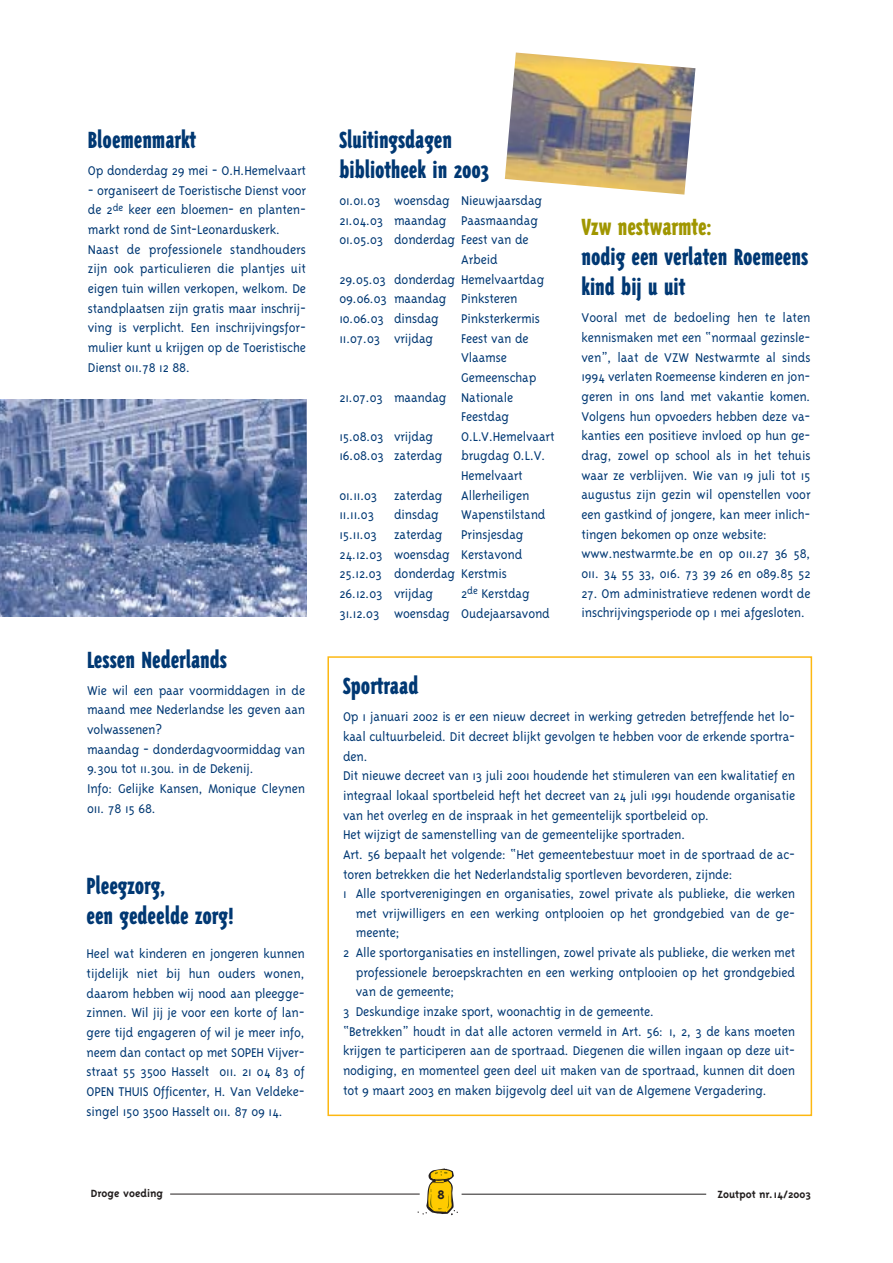
<style>
.page{position:relative;width:893px;height:1263px;background:#fff}
.page>*{position:absolute;margin:0;border:0;box-sizing:border-box;transform-origin:0 0}
.t1{font:900 27px/30px "Triplex Cond";color:#003873}
.t2{font:900 27px "Triplex Cond";color:#a09600}
.t3{font:14.55px/19.6px "Triplex Light E";letter-spacing:-.01em;color:#003873}
.t4{font:14.25px "Triplex Bold E";color:#231f1f}
.t5{font:12px "Triplex Bold E";color:#231f1f}
</style>
<div class="page">
<img style="left:505px;top:53px;width:190px;height:142px">
<div style="left:327px;top:656px;width:485px;height:460px;border:2px solid #fdb812"></div>
<svg style="left:417px;top:1168px;width:41px;height:47px"></svg>
<hr style="left:170px;top:1194px;width:249px;height:1px;background:#231f1f">
<hr style="left:461px;top:1194px;width:245px;height:1px;background:#231f1f">
<img style="left:0;top:400px;width:306px;height:217px">
<h1 class="t1" style="left:88px;top:125px;width:110px">Bloemenmarkt</h1>
<p class="t3" style="left:88px;top:162px;width:220px">Op donderdag 29 mei - O.H.Hemelvaart</p>
<p class="t3" style="left:88px;top:181px;width:220px">- organiseert de Toeristische Dienst voor de 2<sup>de</sup> keer een bloemen- en planten&shy;markt rond de Sint-Leonarduskerk.<br>Naast de professionele standhouders zijn ook particulieren die plantjes uit eigen tuin willen verkopen, welkom. De standplaatsen zijn gratis maar inschrij&shy;ving is verplicht. Een inschrijvingsfor&shy;mulier kunt u krijgen op de Toeristische Dienst 011.78 12 88.</p>
<h1 class="t1" style="left:87px;top:645px;width:142px">Lessen Nederlands</h1>
<p class="t3" style="left:87px;top:682px;width:220px">Wie wil een paar voormiddagen in de maand mee Nederlandse les geven aan volwassenen?<br>maandag - donderdagvoormiddag van<br>9.30u tot 11.30u. in de Dekenij.<br>Info: Gelijke Kansen, Monique Cleynen<br>011. 78 15 68.</p>
<h1 class="t1" style="left:87px;top:871px;width:149px">Pleegzorg,<br>een gedeelde zorg!</h1>
<p class="t3" style="left:87px;top:945px;width:220px;text-align:justify">Heel wat kinderen en jongeren kunnen tijdelijk niet bij hun ouders wonen, daarom hebben wij nood aan pleegge&shy;zinnen. Wil jij je voor een korte of lan&shy;gere tijd engageren of wil je meer info, neem dan contact op met SOPEH Vijver&shy;straat 55 3500 Hasselt 011. 21 04 83 of OPEN THUIS Officenter, H. Van Veldeke&shy;singel 150 3500 Hasselt 011. 87 09 14.</p>
<h1 class="t1" style="left:339px;top:125px;width:151px">Sluitingsdagen bibliotheek in 2003</h1>
<p class="t3" style="left:339px;top:192px;width:204px">01.01.03 woensdag Nieuwjaarsdag</p>
<p class="t3" style="left:339px;top:211px;width:200px">21.04.03 maandag Paasmaandag</p>
<p class="t3" style="left:339px;top:231px;width:191px">01.05.03 donderdag Feest van de</p>
<p class="t3" style="left:461px;top:251px;width:38px">Arbeid</p>
<p class="t3" style="left:339px;top:270px;width:206px">29.05.03 donderdag Hemelvaartdag</p>
<p class="t3" style="left:339px;top:290px;width:180px">09.06.03 maandag Pinksteren</p>
<p class="t3" style="left:339px;top:310px;width:101px">10.06.03 dinsdag</p>
<p class="t3" style="left:461px;top:310px;width:80px">Pinksterkermis</p>
<p class="t3" style="left:339px;top:329px;width:95px">11.07.03 vrijdag</p>
<p class="t3" style="left:461px;top:329px;width:69px">Feest van de</p>
<p class="t3" style="left:461px;top:349px;width:47px">Vlaamse</p>
<p class="t3" style="left:461px;top:369px;width:77px">Gemeenschap</p>
<p class="t3" style="left:339px;top:388px;width:175px">21.07.03 maandag Nationale</p>
<p class="t3" style="left:461px;top:408px;width:50px">Feestdag</p>
<p class="t3" style="left:339px;top:428px;width:95px">15.08.03 vrijdag</p>
<p class="t3" style="left:461px;top:428px;width:95px">O.L.V.Hemelvaart</p>
<p class="t3" style="left:339px;top:447px;width:105px">16.08.03 zaterdag</p>
<p class="t3" style="left:461px;top:447px;width:86px">brugdag O.L.V.<br>Hemelvaart</p>
<p class="t3" style="left:339px;top:487px;width:105px">01.11.03 zaterdag</p>
<p class="t3" style="left:461px;top:487px;width:70px">Allerheiligen</p>
<p class="t3" style="left:339px;top:506px;width:36px">11.11.03</p>
<p class="t3" style="left:394px;top:506px;width:46px">dinsdag</p>
<p class="t3" style="left:461px;top:506px;width:86px">Wapenstilstand</p>
<p class="t3" style="left:339px;top:526px;width:105px">15.11.03 zaterdag</p>
<p class="t3" style="left:339px;top:526px;width:186px;text-indent:122px">Prinsjesdag<br>24.12.03 woensdag Kerstavond<br>25.12.03 donderdag Kerstmis<br>26.12.03 vrijdag</p>
<p class="t3" style="left:339px;top:585px;width:212px;text-indent:122px">2<sup>de</sup> Kerstdag<br>31.12.03 woensdag Oudejaarsavond</p>
<h1 class="t2" style="left:581px;top:217px;width:132px">Vzw nestwarmte:</h1>
<h1 class="t1" style="left:581px;top:243px;width:228px">nodig een verlaten Roemeens kind bij u uit</h1>
<p class="t3" style="left:581px;top:309px;width:231px">Vooral met de bedoeling hen te laten kennismaken met een “normaal gezinsle&shy;ven”, laat de VZW Nestwarmte al sinds 1994 verlaten Roemeense kinderen en jon&shy;geren in ons land met vakantie komen.<br>Volgens hun opvoeders hebben deze va&shy;kanties een positieve invloed op hun ge&shy;drag, zowel op school als in het tehuis waar ze verblijven. Wie van 19 juli tot 15 augustus zijn gezin wil openstellen voor een gastkind of jongere, kan meer inlich&shy;tingen bekomen op onze website: www.nestwarmte.be en op 011.27 36 58, 011. 34 55 33, 016. 73 39 26 en 089.85 52</p>
<p class="t3" style="left:581px;top:584px;width:231px">27. Om administratieve redenen wordt de inschrijvingsperiode op 1 mei afgesloten.</p>
<h1 class="t1" style="left:343px;top:672px;width:77px">Sportraad</h1>
<p class="t3" style="left:343px;top:708px;width:453px">Op 1 januari 2002 is er een nieuw decreet in werking getreden betreffende het lo-</p>
<p class="t3" style="left:343px;top:728px;width:453px">kaal cultuurbeleid. Dit decreet blijkt gevolgen te hebben voor de erkende sportra-</p>
<p class="t3" style="left:343px;top:747px;width:26px">den.</p>
<p class="t3" style="left:343px;top:767px;width:453px">Dit nieuwe decreet van 13 juli 2001 houdende het stimuleren van een kwalitatief en</p>
<p class="t3" style="left:343px;top:787px;width:453px">integraal lokaal sportbeleid heft het decreet van 24 juli 1991 houdende organisatie</p>
<p class="t3" style="left:343px;top:806px;width:368px">van het overleg en de inspraak in het gemeentelijk sportbeleid op.</p>
<p class="t3" style="left:343px;top:826px;width:344px">Het wijzigt de samenstelling van de gemeentelijke sportraden.</p>
<p class="t3" style="left:343px;top:846px;width:453px">Art. 56 bepaalt het volgende: “Het gemeentebestuur moet in de sportraad de ac-</p>
<p class="t3" style="left:343px;top:865px;width:391px">toren betrekken die het Nederlandstalig sportleven bevorderen, zijnde:</p>
<p class="t3" style="left:343px;top:885px;width:453px">1 Alle sportverenigingen en organisaties, zowel private als publieke, die werken</p>
<p class="t3" style="left:356px;top:905px;width:441px">met vrijwilligers en een werking ontplooien op het grondgebied van de ge-</p>
<p class="t3" style="left:356px;top:924px;width:46px">meente;</p>
<p class="t3" style="left:343px;top:944px;width:453px">2 Alle sportorganisaties en instellingen, zowel private als publieke, die werken met</p>
<p class="t3" style="left:356px;top:964px;width:441px">professionele beroepskrachten en een werking ontplooien op het grondgebied</p>
<p class="t3" style="left:356px;top:983px;width:100px">van de gemeente;</p>
<p class="t3" style="left:343px;top:1003px;width:313px">3 Deskundige inzake sport, woonachtig in de gemeente.</p>
<p class="t3" style="left:343px;top:1022px;width:453px">“Betrekken” houdt in dat alle actoren vermeld in Art. 56: 1, 2, 3 de kans moeten</p>
<p class="t3" style="left:343px;top:1042px;width:453px">krijgen te participeren aan de sportraad. Diegenen die willen ingaan op deze uit-</p>
<p class="t3" style="left:343px;top:1062px;width:453px">nodiging, en momenteel geen deel uit maken van de sportraad, kunnen dit doen</p>
<p class="t3" style="left:343px;top:1081px;width:425px">tot 9 maart 2003 en maken bijgevolg deel uit van de Algemene Vergadering.</p>
<p class="t5" style="left:91px;top:1189px;width:74px">Droge voeding</p>
<p class="t4" style="left:437px;top:1189px;width:9px">8</p>
<p class="t5" style="left:717px;top:1189px;width:95px">Zoutpot nr.14/2003</p>
</div>
